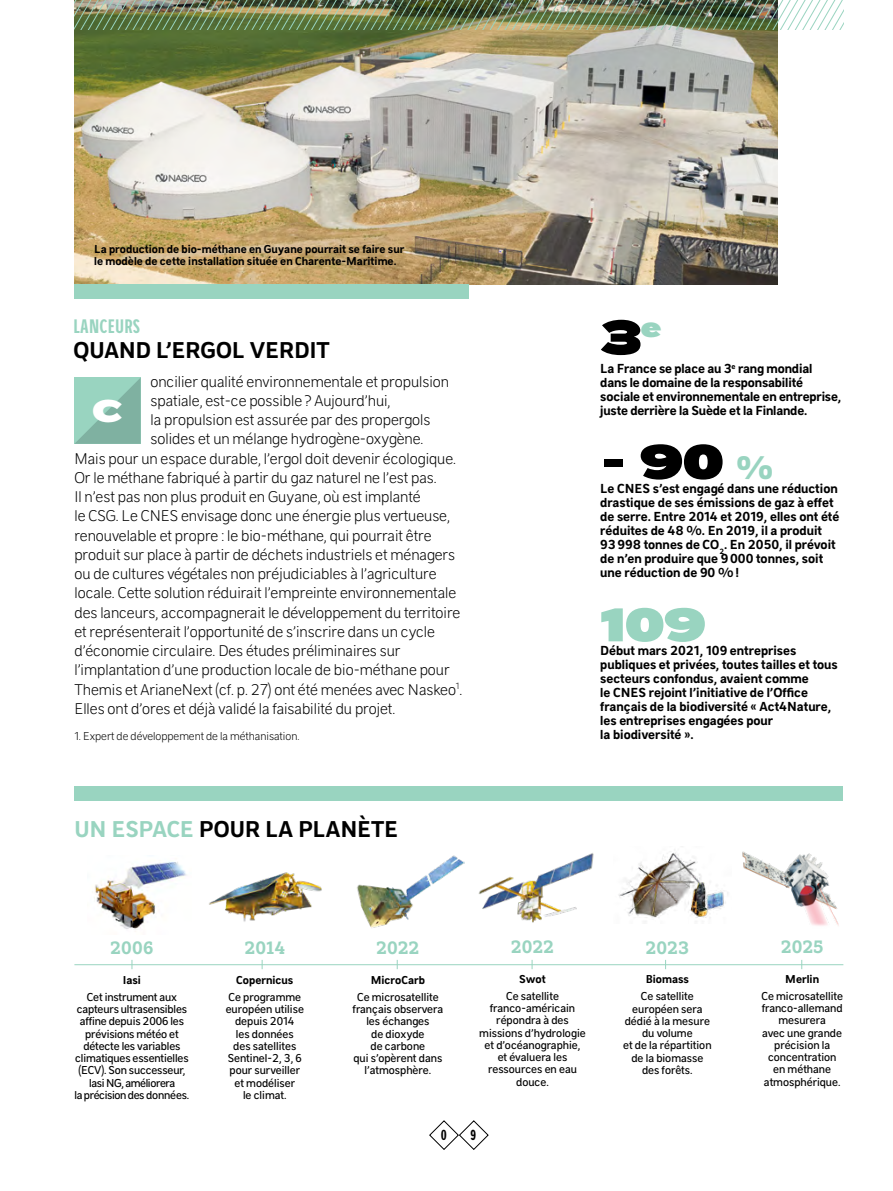
<style>
.page{position:relative;width:893px;height:1191px;background:#fff}
.page>*{position:absolute;margin:0;border:0;box-sizing:border-box;transform-origin:0 0}
.t1{font:52.5px "CNES Poster";color:#000}
.t2{font:50.75px "CNES Poster";color:#99d4c0}
.t3{font:35px "CNES Poster";color:#99d4c0}
.t4{font:33.95px "CNES Poster";color:#fff}
.t5{font:700 24.5px "CNES Sans";letter-spacing:-.005em;color:#000}
.t6{font:700 21px "CNES Condensed";letter-spacing:.01em;color:#99d4c0}
.t7{font:700 19.25px "CNES Slab";letter-spacing:.02em;color:#99d4c0}
.t8{font:300 16.62px "CNES Sans";color:#000}
.t9{font:700 15.75px "CNES Condensed";color:#000}
.t10{font:700 14px/14px "CNES Sans";color:#000}
.t11{font:12.25px/12.2px "CNES Sans";color:#000;text-align:center}
.t12{font:700 12.25px/12.2px "CNES Sans";color:#000}
.t13{font:300 12.25px "CNES Sans";color:#000}
.s1{color:#99d4c0}
</style>
<div class="page">
<img style="left:74px;top:30px;width:704px;height:254px">
<img style="left:74px;top:0;width:769px;height:30px">
<svg style="left:429px;top:1120px;width:60px;height:30px"></svg>
<div style="left:74px;top:785px;width:769px;height:15px;background:#99d4c0"></div>
<svg style="left:74px;top:377px;width:67px;height:67px;background:#8cc2b0"></svg>
<hr style="left:74px;top:964px;width:769px;height:1px;background:#99d4c0">
<div style="left:74px;top:284px;width:395px;height:15px;background:#99d4c0"></div>
<img style="left:209px;top:872px;width:113px;height:50px">
<img style="left:357px;top:855px;width:108px;height:73px">
<img style="left:478px;top:853px;width:116px;height:70px">
<img style="left:619px;top:849px;width:109px;height:73px">
<img style="left:94px;top:862px;width:93px;height:68px">
<img style="left:742px;top:851px;width:97px;height:75px">
<p class="t12" style="left:94px;top:242px;width:312px">La production de bio-méthane en Guyane pourrait se faire sur le modèle de cette installation située en Charente-Maritime.</p>
<p class="t6" style="left:73px;top:313px;width:68px">LANCEURS</p>
<h3 class="t5" style="left:74px;top:336px;width:258px">QUAND L’ERGOL VERDIT</h3>
<h3 class="t4" style="left:92px;top:385px;width:32px">C</h3>
<p class="t8" style="left:151px;top:372px;width:300px">oncilier qualité environnementale et propulsion</p>
<p class="t8" style="left:151px;top:391px;width:241px">spatiale, est-ce possible ? Aujourd’hui,</p>
<p class="t8" style="left:151px;top:410px;width:281px">la propulsion est assurée par des propergols</p>
<p class="t8" style="left:151px;top:429px;width:274px">solides et un mélange hydrogène-oxygène.</p>
<p class="t8" style="left:74px;top:449px;width:383px">Mais pour un espace durable, l’ergol doit devenir écologique.</p>
<p class="t8" style="left:74px;top:468px;width:364px">Or le méthane fabriqué à partir du gaz naturel ne l’est pas.</p>
<p class="t8" style="left:74px;top:487px;width:348px">Il n’est pas non plus produit en Guyane, où est implanté</p>
<p class="t8" style="left:74px;top:506px;width:377px">le CSG. Le CNES envisage donc une énergie plus vertueuse,</p>
<p class="t8" style="left:74px;top:526px;width:359px">renouvelable et propre : le bio-méthane, qui pourrait être</p>
<p class="t8" style="left:74px;top:545px;width:382px">produit sur place à partir de déchets industriels et ménagers</p>
<p class="t8" style="left:74px;top:564px;width:364px">ou de cultures végétales non préjudiciables à l’agriculture</p>
<p class="t8" style="left:74px;top:583px;width:383px">locale. Cette solution réduirait l’empreinte environnementale</p>
<p class="t8" style="left:74px;top:603px;width:388px">des lanceurs, accompagnerait le développement du territoire</p>
<p class="t8" style="left:74px;top:622px;width:362px">et représenterait l’opportunité de s’inscrire dans un cycle</p>
<p class="t8" style="left:74px;top:641px;width:328px">d’économie circulaire. Des études préliminaires sur</p>
<p class="t8" style="left:74px;top:660px;width:377px">l’implantation d’une production locale de bio-méthane pour</p>
<p class="t8" style="left:74px;top:680px;width:389px">Themis et ArianeNext (cf. p. 27) ont été menées avec Naskeo<sup>1</sup>.</p>
<p class="t8" style="left:74px;top:699px;width:322px">Elles ont d’ores et déjà validé la faisabilité du projet.</p>
<p class="t13" style="left:74px;top:728px;width:227px">1. Expert de développement de la méthanisation.</p>
<h3 class="t5" style="left:75px;top:815px;width:325px"><span class="s1">UN ESPACE</span> POUR LA PLANÈTE</h3>
<h1 class="t1" style="left:600px;top:298px;width:63px">3<sup>e</sup></h1>
<p class="t10" style="left:600px;top:362px;width:243px">La France se place au 3<sup>e</sup> rang mondial dans le domaine de la responsabilité sociale et environnementale en entreprise, juste derrière la Suède et la Finlande.</p>
<h1 class="t1" style="left:600px;top:422px;width:126px">- 90</h1>
<p class="t10" style="left:600px;top:481px;width:239px">Le CNES s’est engagé dans une réduction</p>
<h3 class="t3" style="left:737px;top:441px;width:37px">%</h3>
<p class="t10" style="left:600px;top:495px;width:241px">drastique de ses émissions de gaz à effet de serre. Entre 2014 et 2019, elles ont été réduites de 48 %. En 2019, il a produit 93998 tonnes de CO<sub>2</sub>. En 2050, il prévoit de n’en produire que 9000 tonnes, soit une réduction de 90 %!</p>
<h2 class="t2" style="left:600px;top:586px;width:108px">109</h2>
<p class="t10" style="left:600px;top:643px;width:239px">Début mars 2021, 109 entreprises publiques et privées, toutes tailles et tous secteurs confondus, avaient comme<br>le CNES rejoint l’initiative de l’Office français de la biodiversité « Act4Nature, les entreprises engagées pour<br>la biodiversité ».</p>
<p class="t7" style="left:110px;top:937px;width:45px">2006</p>
<p class="t12" style="left:123px;top:973px;width:20px">Iasi</p>
<p class="t11" style="left:74px;top:990px;width:116px">Cet instrument aux capteurs ultrasensibles affine depuis 2006 les prévisions météo et détecte les variables climatiques essentielles (ECV). Son successeur,<br>Iasi NG, améliorera<br>la précision des données.</p>
<p class="t7" style="left:245px;top:937px;width:42px">2014</p>
<p class="t12" style="left:236px;top:973px;width:59px">Copernicus</p>
<p class="t11" style="left:226px;top:990px;width:80px">Ce programme européen utilise depuis 2014<br>les données des satellites<br>Sentinel-2, 3, 6 pour surveiller et modéliser<br>le climat.</p>
<p class="t7" style="left:376px;top:937px;width:44px">2022</p>
<p class="t12" style="left:371px;top:973px;width:56px">MicroCarb</p>
<p class="t11" style="left:353px;top:990px;width:92px">Ce microsatellite français observera les échanges<br>de dioxyde<br>de carbone<br>qui s’opèrent dans l’atmosphère.</p>
<p class="t7" style="left:511px;top:936px;width:44px">2022</p>
<p class="t12" style="left:519px;top:972px;width:28px">Swot</p>
<p class="t11" style="left:479px;top:989px;width:108px">Ce satellite franco-américain répondra à des missions d’hydrologie et d’océanographie, et évaluera les ressources en eau douce.</p>
<p class="t9" style="left:441px;top:1124px;width:8px">0</p>
<p class="t9" style="left:470px;top:1124px;width:7px">9</p>
<p class="t7" style="left:646px;top:936px;width:44px">2023</p>
<p class="t12" style="left:646px;top:973px;width:45px">Biomass</p>
<p class="t11" style="left:623px;top:990px;width:90px">Ce satellite européen sera dédié à la mesure du volume<br>et de la répartition de la biomasse des forêts.</p>
<p class="t7" style="left:781px;top:936px;width:44px">2025</p>
<p class="t12" style="left:785px;top:972px;width:35px">Merlin</p>
<p class="t11" style="left:761px;top:989px;width:83px">Ce microsatellite franco-allemand mesurera<br>avec une grande précision la concentration en méthane atmosphérique.</p>
</div>
